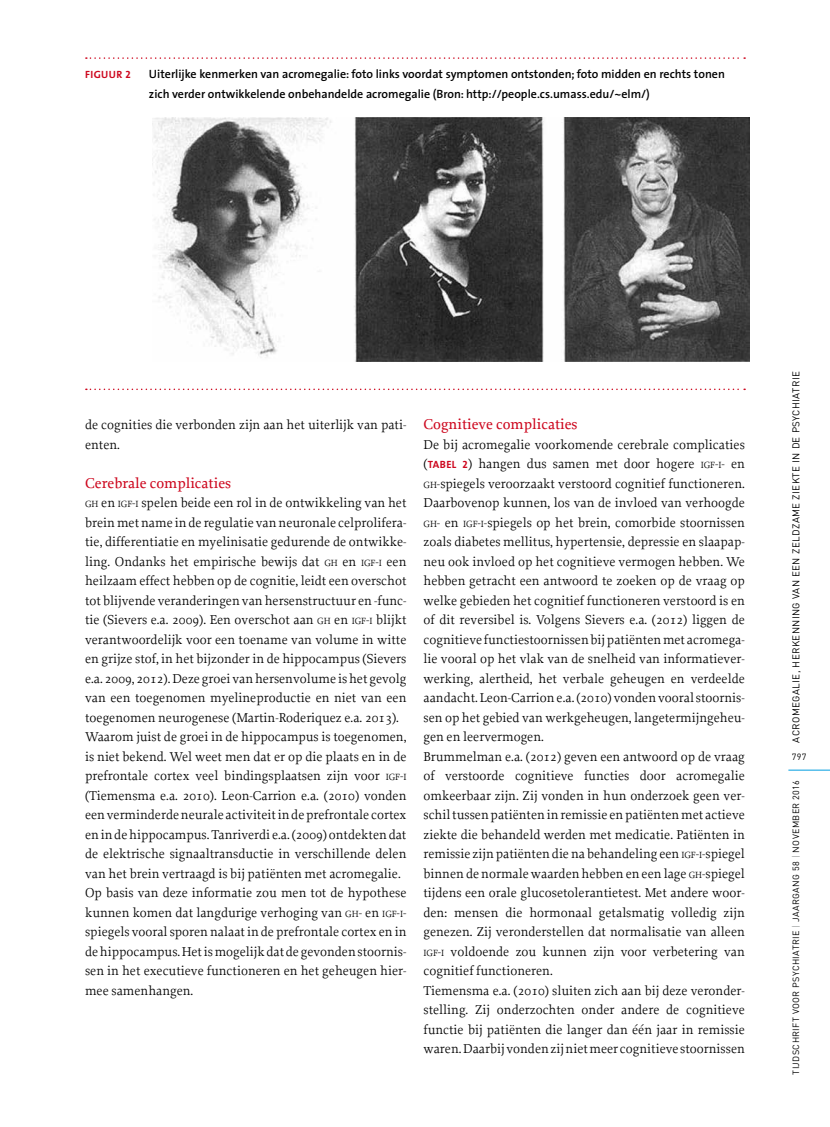
<style>
.page{position:relative;width:830px;height:1127px;background:#fff}
.page>*{position:absolute;margin:0;border:0;box-sizing:border-box;transform-origin:0 0}
.t1{font:500 15px "Proforma";color:#cd071e}
.t2{font:13.5px/19.5px "Proforma";color:#000}
.t3{font:600 12px/19.5px "The Sans";color:#000}
.t4{font:10.5px "The Sans Bold Caps";letter-spacing:.04em;color:#cd071e}
.t5{font:9.75px "DIN";letter-spacing:.04em;color:#000}
.t6{font:9px "DIN";letter-spacing:.04em;color:#000}
.s1{font-size:9.45px}
.s2{font-style:inherit}
.s3{font-family:"The Sans Bold Caps";font-size:10.5px;color:#cd071e}
.s4{color:#9c9e9f}
</style>
<div class="page">
<hr style="left:788px;top:770px;width:41px;height:1px;background:#009ee0">
<svg style="left:86px;top:57px;width:658px;height:2px"></svg>
<img style="left:152px;top:117px;width:597px;height:245px">
<svg style="left:86px;top:388px;width:658px;height:2px"></svg>
<p class="t4" style="left:85px;top:66px;width:47px">FIGUUR 2</p>
<p class="t3" style="left:149px;top:64px;width:577px">Uiterlijke kenmerken van acromegalie: foto links voordat symptomen ontstonden; foto midden en rechts tonen zich verder ontwikkelende onbehandelde acromegalie (Bron: http://people.cs.umass.edu/~elm/)</p>
<p class="t2" style="left:85px;top:415px;width:323px">de cognities die verbonden zijn aan het uiterlijk van pati&shy;ënten.</p>
<p class="t1" style="left:85px;top:473px;width:147px">Cerebrale complicaties</p>
<p class="t2" style="left:85px;top:493px;width:323px"><span class="s1">gh</span> en <span class="s1">igf</span><span class="s2">-</span><span class="s1">i</span> spelen beide een rol in de ontwikkeling van het brein met name in de regulatie van neuronale celprolifera&shy;tie, differentiatie en myelinisatie gedurende de ontwikke&shy;ling. Ondanks het empirische bewijs dat <span class="s1">gh</span> en <span class="s1">igf</span><span class="s2">-</span><span class="s1">i</span> een heilzaam effect hebben op de cognitie, leidt een overschot tot blijvende veranderingen van hersenstructuur en -func&shy;tie (Sievers e.a. 2009). Een overschot aan <span class="s1">gh</span> en <span class="s1">igf</span><span class="s2">-</span><span class="s1">i</span> blijkt verantwoordelijk voor een toename van volume in witte en grijze stof, in het bijzonder in de hippocampus (Sievers e.a. 2009, 2012). Deze groei van hersenvolume is het gevolg van een toegenomen myelineproductie en niet van een toegenomen neurogenese (Martin-Roderiquez e.a. 2013).<br>Waarom juist de groei in de hippocampus is toegenomen, is niet bekend. Wel weet men dat er op die plaats en in de prefrontale cortex veel bindingsplaatsen zijn voor <span class="s1">igf</span><span class="s2">-</span><span class="s1">i </span>(Tiemensma e.a. 2010). Leon-Carrion e.a. (2010) vonden een verminderde neurale activiteit in de prefrontale cortex en in de hippocampus. Tanriverdi e.a. (2009) ontdekten dat de elektrische signaaltransductie in verschillende delen van het brein vertraagd is bij patiënten met acromegalie.<br>Op basis van deze informatie zou men tot de hypothese kunnen komen dat langdurige verhoging van <span class="s1">gh</span>- en <span class="s1">igf</span><span class="s2">-</span><span class="s1">i&shy;</span>spiegels vooral sporen nalaat in de prefrontale cortex en in de hippocampus. Het is mogelijk dat de gevonden stoornis&shy;sen in het executieve functioneren en het geheugen hier&shy;mee samenhangen.</p>
<p class="t1" style="left:423px;top:415px;width:155px">Cognitieve complicaties</p>
<p class="t2" style="left:423px;top:434px;width:323px">De bij acromegalie voorkomende cerebrale complicaties (<span class="s3">TABEL 2</span>) hangen dus samen met door hogere <span class="s1">igf</span><span class="s2">-</span><span class="s1">i</span>- en <span class="s1">gh</span>-spiegels veroorzaakt verstoord cognitief functioneren.<br>Daarbovenop kunnen, los van de invloed van verhoogde <span class="s1">gh</span>- en <span class="s1">igf</span><span class="s2">-</span><span class="s1">i</span>-spiegels op het brein, comorbide stoornissen zoals diabetes mellitus, hypertensie, depressie en slaapap&shy;neu ook invloed op het cognitieve vermogen hebben. We hebben getracht een antwoord te zoeken op de vraag op welke gebieden het cognitief functioneren verstoord is en of dit reversibel is. Volgens Sievers e.a. (2012) liggen de cognitieve functiestoornissen bij patiënten met acromega&shy;lie vooral op het vlak van de snelheid van informatiever&shy;werking, alertheid, het verbale geheugen en verdeelde aandacht. Leon-Carrion e.a. (2010) vonden vooral stoornis&shy;sen op het gebied van werkgeheugen, langetermijngeheu&shy;gen en leervermogen.<br>Brummelman e.a. (2012) geven een antwoord op de vraag of verstoorde cognitieve functies door acromegalie omkeerbaar zijn. Zij vonden in hun onderzoek geen ver&shy;schil tussen patiënten in remissie en patiënten met actieve ziekte die behandeld werden met medicatie. Patiënten in remissie zijn patiënten die na behandeling een <span class="s1">igf</span><span class="s2">-</span><span class="s1">i</span>-spiegel binnen de normale waarden hebben en een lage <span class="s1">gh</span>-spiegel tijdens een orale glucosetolerantietest. Met andere woor&shy;den: mensen die hormonaal getalsmatig volledig zijn genezen. Zij veronderstellen dat normalisatie van alleen <span class="s1">igf</span><span class="s2">-</span><span class="s1">i</span> voldoende zou kunnen zijn voor verbetering van cognitief functioneren.<br>Tiemensma e.a. (2010) sluiten zich aan bij deze veronder&shy;stelling. Zij onderzochten onder andere de cognitieve functie bij patiënten die langer dan één jaar in remissie waren. Daarbij vonden zij niet meer cognitieve stoornissen</p>
<p class="t5" style="left:789px;top:742px;width:373px;rotate:-90deg">ACROMEGALIE, HERKENNING VAN EEN ZELDZAME ZIEKTE IN DE PSYCHIATRIE</p>
<p class="t6" style="left:791px;top:751px;width:16px">797</p>
<p class="t6" style="left:789px;top:1074px;width:296px;rotate:-90deg">TIJDSCHRIFT VOOR PSYCHIATRIE <span class="s4">|</span> JAARGANG 58 <span class="s4">|</span> NOVEMBER 2016</p>
</div>
